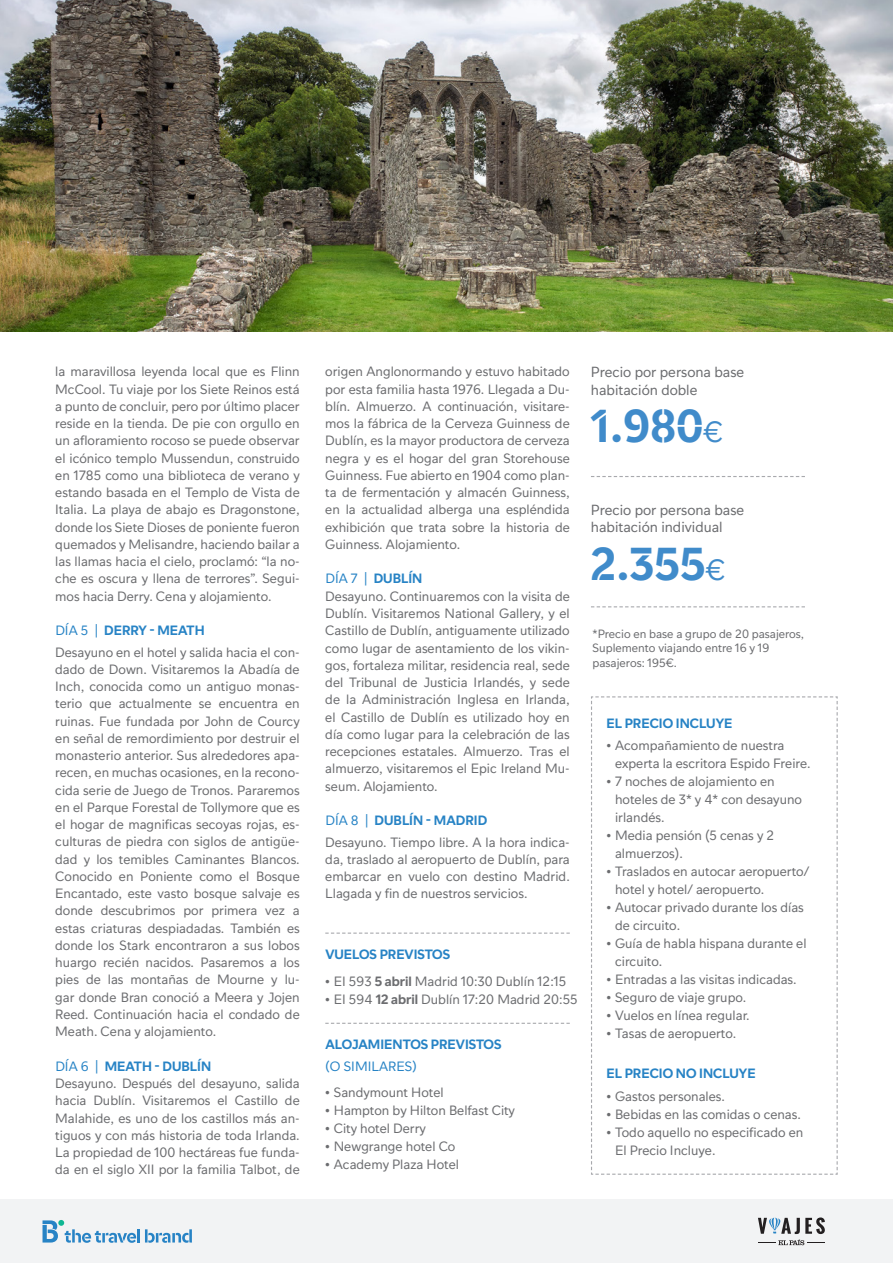
<style>
.page{position:relative;width:893px;height:1263px;background:#fff}
.page>*{position:absolute;margin:0;border:0;box-sizing:border-box;transform-origin:0 0}
.t1{font:46.05px "Travel Stencil";color:#408bca}
.t2{font:14.7px/17.5px "Travel";color:#6c6d70}
.t3{font:13.5px/17.2px "Travel";color:#6c6d70}
.t4{font:700 13.5px "Travel";letter-spacing:.005em;color:#2783c5}
.t5{font:13.5px "Travel";color:#2783c5}
.t6{font:12px/14.4px "Travel";color:#6c6d70}
.s1{color:#2783c5}
.s2{font-weight:700;color:#2783c5}
.s3{font-weight:700}
.s4{font-family:"Travel";font-size:29.25px}
</style>
<div class="page">
<svg style="left:591px;top:696px;width:247px;height:479px"></svg>
<img style="left:0;top:0;width:893px;height:332px">
<div style="left:0;top:1199px;width:893px;height:64px;background:#f2f3f4"></div>
<svg style="left:43px;top:1220px;width:149px;height:23px"></svg>
<svg style="left:758px;top:1217px;width:67px;height:28px"></svg>
<svg style="left:591px;top:476px;width:214px;height:1px"></svg>
<svg style="left:591px;top:606px;width:214px;height:1px"></svg>
<svg style="left:325px;top:932px;width:245px;height:2px"></svg>
<svg style="left:325px;top:1023px;width:245px;height:1px"></svg>
<p class="t3" style="left:55px;top:363px;width:246px;text-align:justify">la maravillosa leyenda local que es Flinn McCool. Tu viaje por los Siete Reinos está a punto de concluir, pero por último placer reside en la tienda. De pie con orgullo en un afloramiento rocoso se puede observar el icónico templo Mussendun, construido en 1785 como una biblioteca de verano y estando basada en el Templo de Vista de Italia. La playa de abajo es Dragonstone, donde los Siete Dioses de poniente fueron quemados y Melisandre, haciendo bailar a las llamas hacia el cielo, proclamó: “la no&shy;che es oscura y llena de terrores”. Segui&shy;mos hacia Derry. Cena y alojamiento.</p>
<p class="t3" style="left:55px;top:619px;width:246px;line-height:21.5px"><span class="s1">Día 5 |</span> <span class="s2">DERRY - MEATH<br></span>Desayuno en el hotel y salida hacia el con-</p>
<p class="t3" style="left:55px;top:660px;width:246px;text-align:justify">dado de Down. Visitaremos la Abadía de Inch, conocida como un antiguo monas&shy;terio que actualmente se encuentra en ruinas. Fue fundada por John de Courcy en señal de remordimiento por destruir el monasterio anterior. Sus alrededores apa&shy;recen, en muchas ocasiones, en la recono&shy;cida serie de Juego de Tronos. Pararemos en el Parque Forestal de Tollymore que es el hogar de magnificas secoyas rojas, es&shy;culturas de piedra con siglos de antigüe&shy;dad y los temibles Caminantes Blancos.<br>Conocido en Poniente como el Bosque Encantado, este vasto bosque salvaje es donde descubrimos por primera vez a estas criaturas despiadadas. También es donde los Stark encontraron a sus lobos huargo recién nacidos. Pasaremos a los pies de las montañas de Mourne y lu&shy;gar donde Bran conoció a Meera y Jojen Reed. Continuación hacia el condado de Meath. Cena y alojamiento.</p>
<p class="t3" style="left:55px;top:1057px;width:246px"><span class="s1">Día 6 |</span> <span class="s2">MEATH - DUBLÍN<br></span>Desayuno. Después del desayuno, salida hacia Dublín. Visitaremos el Castillo de Malahide, es uno de los castillos más an&shy;tiguos y con más historia de toda Irlanda.<br>La propiedad de 100 hectáreas fue funda&shy;da en el siglo XII por la familia Talbot, de</p>
<p class="t3" style="left:325px;top:363px;width:246px;text-align:justify">origen Anglonormando y estuvo habitado por esta familia hasta 1976. Llegada a Du&shy;blín. Almuerzo. A continuación, visitare&shy;mos la fábrica de la Cerveza Guinness de Dublín, es la mayor productora de cerveza negra y es el hogar del gran Storehouse Guinness. Fue abierto en 1904 como plan&shy;ta de fermentación y almacén Guinness, en la actualidad alberga una espléndida exhibición que trata sobre la historia de Guinness. Alojamiento.</p>
<p class="t3" style="left:325px;top:570px;width:246px"><span class="s1">Día 7 |</span> <span class="s2">DUBLÍN<br></span>Desayuno. Continuaremos con la visita de Dublín. Visitaremos National Gallery, y el Castillo de Dublín, antiguamente utilizado como lugar de asentamiento de los vikin&shy;gos, fortaleza militar, residencia real, sede del Tribunal de Justicia Irlandés, y sede de la Administración Inglesa en Irlanda, el Castillo de Dublín es utilizado hoy en día como lugar para la celebración de las recepciones estatales. Almuerzo. Tras el almuerzo, visitaremos el Epic Ireland Mu&shy;seum. Alojamiento.</p>
<p class="t3" style="left:325px;top:809px;width:246px;line-height:21.5px"><span class="s1">Día 8 |</span> <span class="s2">DUBLÍN - MADRID<br></span>Desayuno. Tiempo libre. A la hora indica-</p>
<p class="t3" style="left:325px;top:850px;width:246px;text-align:justify">da, traslado al aeropuerto de Dublín, para embarcar en vuelo con destino Madrid.<br>Llagada y fin de nuestros servicios.</p>
<p class="t4" style="left:325px;top:946px;width:126px">VUELOS PREVISTOS</p>
<p class="t3" style="left:325px;top:972px;width:243px">• EI 593 <span class="s3">5 ABRIL</span> Madrid 10:30 Dublín 12:15</p>
<p class="t3" style="left:325px;top:990px;width:254px">• EI 594 <span class="s3">12 ABRIL</span> Dublín 17:20 Madrid 20:55</p>
<p class="t4" style="left:325px;top:1035px;width:178px">ALOJAMIENTOS PREVISTOS</p>
<p class="t5" style="left:325px;top:1058px;width:27px">(o simil</p>
<p class="t5" style="left:379px;top:1058px;width:39px">ares)</p>
<p class="t3" style="left:325px;top:1083px;width:120px">• Sandymount Hotel</p>
<p class="t3" style="left:325px;top:1101px;width:191px">• Hampton by Hilton Belfast City</p>
<p class="t3" style="left:325px;top:1119px;width:102px">• City hotel Derry</p>
<p class="t3" style="left:325px;top:1137px;width:132px">• Newgrange hotel Co</p>
<p class="t3" style="left:325px;top:1155px;width:135px">• Academy Plaza Hotel</p>
<p class="t2" style="left:591px;top:363px;width:155px">Precio por persona base habitación doble</p>
<h1 class="t1" style="left:591px;top:397px;width:134px">1.980<span class="s4">€</span></h1>
<p class="t2" style="left:591px;top:501px;width:155px">Precio por persona base habitación individual</p>
<h1 class="t1" style="left:591px;top:534px;width:136px">2.355<span class="s4">€</span></h1>
<p class="t6" style="left:593px;top:626px;width:213px">*Precio en base a grupo de 20 pasajeros,<br>Suplemento viajando entre 16 y 19 pasajeros: 195€.</p>
<p class="t4" style="left:607px;top:714px;width:127px">EL PRECIO INCLUYE</p>
<p class="t3" style="left:615px;top:736px;width:197px;line-height:18px;text-indent:-9px">• Acompañamiento de nuestra experta la escritora Espido Freire.</p>
<p class="t3" style="left:615px;top:772px;width:189px;line-height:18px;text-indent:-9px">• 7 noches de alojamiento en hoteles de 3* y 4* con desayuno irlandés.</p>
<p class="t3" style="left:615px;top:826px;width:161px;line-height:18px;text-indent:-9px">• Media pensión (5 cenas y 2 almuerzos).</p>
<p class="t3" style="left:615px;top:862px;width:196px;line-height:18px;text-indent:-9px">• Traslados en autocar aeropuerto/ hotel y hotel/ aeropuerto.</p>
<p class="t3" style="left:615px;top:898px;width:190px;line-height:18px;text-indent:-9px">• Autocar privado durante los días de circuito.</p>
<p class="t3" style="left:615px;top:934px;width:193px;line-height:18px;text-indent:-9px">• Guía de habla hispana durante el circuito.</p>
<p class="t3" style="left:607px;top:970px;width:192px">• Entradas a las visitas indicadas.</p>
<p class="t3" style="left:607px;top:988px;width:141px">• Seguro de viaje grupo.</p>
<p class="t3" style="left:607px;top:1006px;width:145px">• Vuelos en línea regular.</p>
<p class="t3" style="left:607px;top:1024px;width:131px">• Tasas de aeropuerto.</p>
<p class="t4" style="left:607px;top:1065px;width:150px">EL PRECIO NO INCLUYE</p>
<p class="t3" style="left:607px;top:1087px;width:120px">• Gastos personales.</p>
<p class="t3" style="left:607px;top:1105px;width:196px">• Bebidas en las comidas o cenas.</p>
<p class="t3" style="left:615px;top:1123px;width:190px;line-height:18px;text-indent:-9px">• Todo aquello no especificado en<br>El Precio Incluye.</p>
</div>
